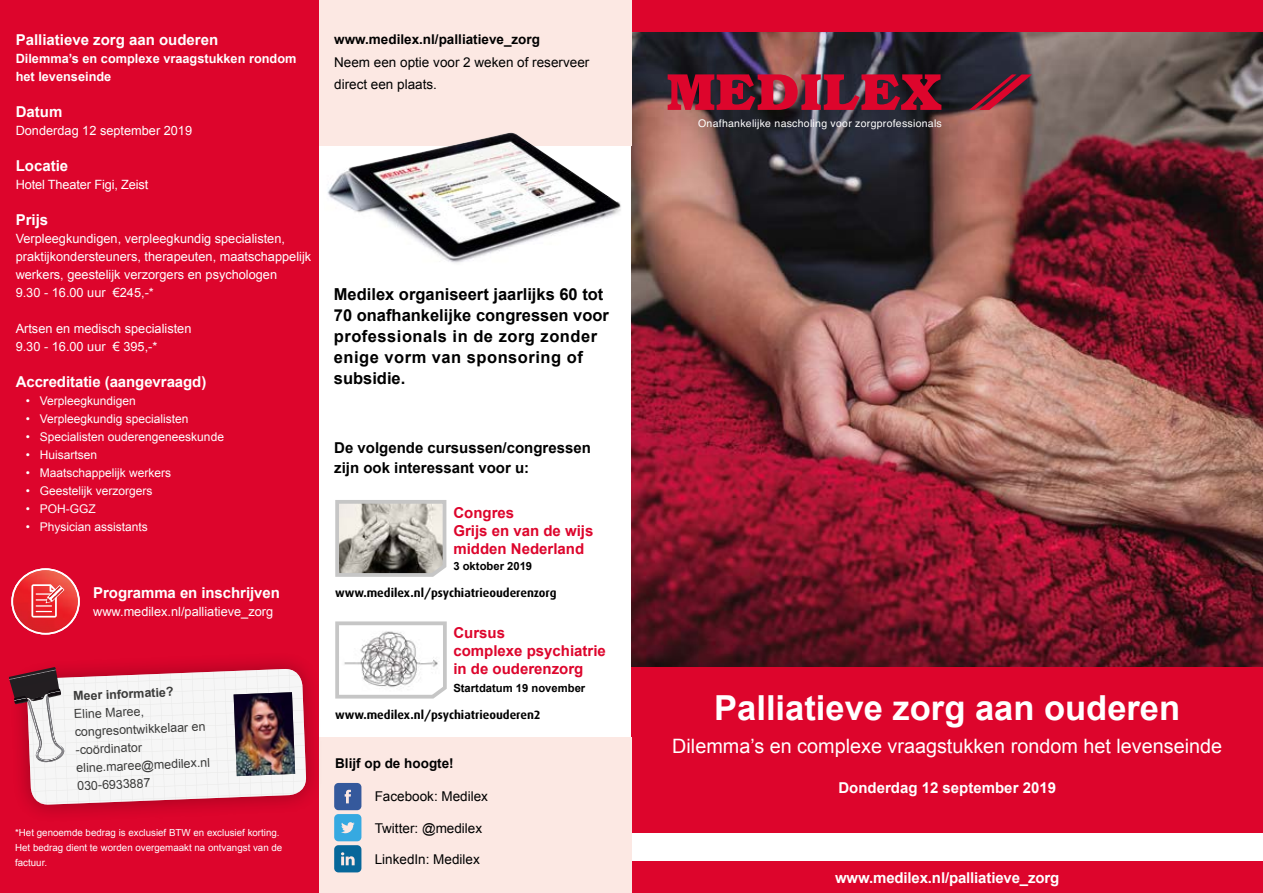
<style>
.page{position:relative;width:1263px;height:893px;background:#fff}
.page>*{position:absolute;margin:0;border:0;box-sizing:border-box;transform-origin:0 0}
.t1{font:700 34.5px "Arial";color:#fff}
.t2{font:19.8px "Arial";color:#fff}
.t3{font:700 16.5px/21px "Arial";color:#000}
.t4{font:700 15px "Arial";letter-spacing:-.005em;color:#fff}
.t5{font:700 15px/18px "Arial";color:#dd052c}
.t6{font:700 15px/19.5px "Arial";color:#000}
.t7{font:13.5px/22.5px "Arial";color:#000}
.t8{font:700 13.5px "Arial";color:#000}
.t9{font:12.75px/18px "Arial";color:#fff}
.t10{font:700 12.75px/18px "Arial";color:#fff}
.t11{font:12.45px/18px "Arial";color:#3c3c3b}
.t12{font:700 12.45px "Arial";color:#3c3c3b}
.t13{font:12px "Arial";color:#fff}
.t14{font:700 12px "Dax";color:#000}
.t15{font:700 11.25px "Arial";color:#000}
.t16{font:10.5px "Helvetica";letter-spacing:.025em;color:#fff}
.t17{font:9.75px/15px "Arial";color:#fff}
</style>
<div class="page">
<img style="left:631px;top:31px;width:632px;height:636px">
<div style="left:631px;top:0;width:632px;height:31px;background:#dd052c"></div>
<div style="left:631px;top:862px;width:632px;height:31px;background:#dd052c"></div>
<svg style="left:668px;top:74px;width:273px;height:36px;background:#9d1732"></svg>
<svg style="left:969px;top:74px;width:63px;height:36px;background:#632836"></svg>
<div style="left:631px;top:667px;width:632px;height:165px;background:#dd052c"></div>
<div style="left:0;top:0;width:319px;height:893px;background:#dd052c"></div>
<div style="left:319px;top:738px;width:312px;height:155px;background:#fce8e3"></div>
<svg style="left:334px;top:783px;width:27px;height:89px;background:#528ebb"></svg>
<svg style="left:335px;top:500px;width:112px;height:77px;background:#aeaaa4"></svg>
<svg style="left:335px;top:621px;width:112px;height:78px"></svg>
<div style="left:319px;top:0;width:312px;height:146px;background:#fce8e3"></div>
<img style="left:327px;top:133px;width:294px;height:130px">
<svg style="left:11px;top:568px;width:69px;height:67px"></svg>
<div style="left:9px;top:651px;width:315px;height:172px;background:#000;opacity:.3"></div>
<svg style="left:9px;top:667px;width:298px;height:149px;background:#e2b2bb"></svg>
<svg style="left:224px;top:669px;width:71px;height:140px;background:#ebc3cb"></svg>
<img style="left:234px;top:692px;width:61px;height:84px">
<p class="t4" style="left:16px;top:30px;width:204px">Palliatieve zorg aan ouderen</p>
<p class="t10" style="left:16px;top:50px;width:282px">Dilemma’s en complexe vraagstukken rondom het levenseinde</p>
<p class="t4" style="left:16px;top:102px;width:48px">Datum</p>
<p class="t9" style="left:16px;top:122px;width:178px">Donderdag 12 september 2019</p>
<p class="t4" style="left:16px;top:156px;width:54px">Locatie</p>
<p class="t9" style="left:16px;top:176px;width:134px">Hotel Theater Figi, Zeist</p>
<p class="t4" style="left:16px;top:210px;width:34px">Prijs</p>
<p class="t9" style="left:16px;top:230px;width:297px">Verpleegkundigen, verpleegkundig specialisten, praktijkondersteuners, therapeuten, maatschappelijk werkers, geestelijk verzorgers en psychologen<br>9.30 - 16.00 uur €245,-*</p>
<p class="t9" style="left:16px;top:320px;width:177px">Artsen en medisch specialisten<br>9.30 - 16.00 uur € 395,-*</p>
<p class="t4" style="left:16px;top:372px;width:192px">Accreditatie (aangevraagd)</p>
<p class="t13" style="left:26px;top:393px;width:112px">• Verpleegkundigen</p>
<p class="t13" style="left:26px;top:411px;width:164px">• Verpleegkundig specialisten</p>
<p class="t13" style="left:26px;top:429px;width:200px">• Specialisten ouderengeneeskunde</p>
<p class="t13" style="left:26px;top:447px;width:73px">• Huisartsen</p>
<p class="t13" style="left:26px;top:465px;width:147px">• Maatschappelijk werkers</p>
<p class="t13" style="left:26px;top:483px;width:128px">• Geestelijk verzorgers</p>
<p class="t13" style="left:26px;top:501px;width:72px">• POH-GGZ</p>
<p class="t13" style="left:26px;top:519px;width:124px">• Physician assistants</p>
<p class="t4" style="left:93px;top:582px;width:188px">Programma en inschrijven</p>
<p class="t9" style="left:93px;top:602px;width:181px">www.medilex.nl/palliatieve_zorg</p>
<p class="t12" style="left:73px;top:687px;width:102px;rotate:-2deg">Meer informatie?</p>
<p class="t11" style="left:74px;top:705px;width:136px;rotate:-2deg">Eline Maree, congresontwikkelaar en -coördinator eline.maree@medilex.nl<br>030-6933887</p>
<p class="t17" style="left:15px;top:825px;width:269px">*Het genoemde bedrag is exclusief BTW en exclusief korting.<br>Het bedrag dient te worden overgemaakt na ontvangst van de factuur.</p>
<p class="t8" style="left:334px;top:30px;width:207px">www.medilex.nl/palliatieve_zorg</p>
<p class="t7" style="left:334px;top:51px;width:257px">Neem een optie voor 2 weken of reserveer direct een plaats.</p>
<p class="t3" style="left:334px;top:284px;width:277px">Medilex organiseert jaarlijks 60 tot<br>70 onafhankelijke congressen voor professionals in de zorg zonder enige vorm van sponsoring of subsidie.</p>
<p class="t6" style="left:334px;top:439px;width:258px">De volgende cursussen/congressen zijn ook interessant voor u:</p>
<p class="t5" style="left:453px;top:505px;width:142px">Congres<br>Grijs en van de wijs midden Nederland</p>
<p class="t15" style="left:453px;top:559px;width:80px">3 oktober 2019</p>
<p class="t14" style="left:335px;top:586px;width:223px">www.medilex.nl/psychiatrieouderenzorg</p>
<p class="t5" style="left:453px;top:624px;width:154px">Cursus<br>complexe psychiatrie in de ouderenzorg</p>
<p class="t15" style="left:453px;top:680px;width:133px">Startdatum 19 november</p>
<p class="t14" style="left:335px;top:708px;width:207px">www.medilex.nl/psychiatrieouderen2</p>
<p class="t8" style="left:335px;top:754px;width:120px">Blijf op de hoogte!</p>
<p class="t7" style="left:375px;top:785px;width:115px">Facebook: Medilex</p>
<p class="t7" style="left:375px;top:817px;width:109px">Twitter: @medilex</p>
<p class="t7" style="left:375px;top:848px;width:107px">LinkedIn: Medilex</p>
<p class="t16" style="left:698px;top:116px;width:245px">Onafhankelijke nascholing voor zorgprofessionals</p>
<h1 class="t1" style="left:714px;top:685px;width:467px">Palliatieve zorg aan ouderen</h1>
<h2 class="t2" style="left:672px;top:733px;width:551px">Dilemma’s en complexe vraagstukken rondom het levenseinde</h2>
<p class="t4" style="left:838px;top:778px;width:219px">Donderdag 12 september 2019</p>
<p class="t4" style="left:835px;top:867px;width:226px">www.medilex.nl/palliatieve_zorg</p>
</div>
